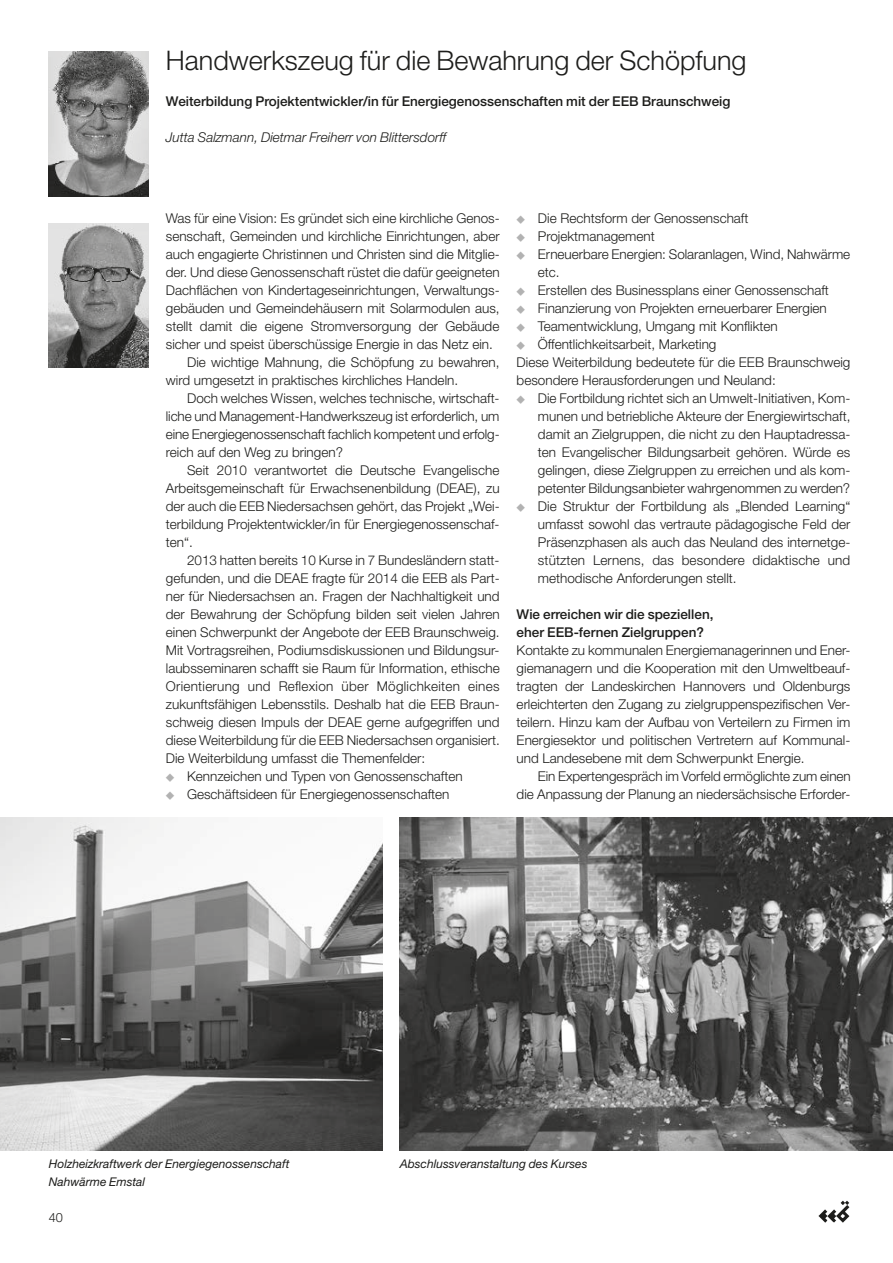
<style>
.page{position:relative;width:893px;height:1263px;background:#fff}
.page>*{position:absolute;margin:0;border:0;box-sizing:border-box;transform-origin:0 0}
.t1{font:300 27px "Helvetica Neue LT Pro";color:#1d1d1b}
.t2{font:300 13.5px/18px "Helvetica Neue LT Pro";color:#1d1d1b;text-align:justify}
.t3{font:500 13.5px/18px "Helvetica Neue LT Pro";color:#1d1d1b}
.t4{font:300 13.5px "Helvetica Neue LT Pro";letter-spacing:.02em;color:#1d1d1b}
.t5{font:italic 300 13.5px "Helvetica Neue LT Pro";color:#1d1d1b}
.t6{font:300 12.75px "Helvetica Neue LT Pro";color:#1d1d1b}
.t7{font:italic 12px/18px "Helvetica Neue LT Pro";color:#1d1d1b}
.s1{font-family:"European Pi Three";font-weight:400;font-size:8.7px;color:#b2b2b2}
</style>
<div class="page">
<img style="left:818px;top:1200px;width:31px;height:23px">
<img style="left:49px;top:52px;width:100px;height:144px">
<img style="left:49px;top:223px;width:100px;height:145px">
<img style="left:0;top:817px;width:383px;height:333px">
<img style="left:400px;top:817px;width:493px;height:333px">
<h1 class="t1" style="left:166px;top:44px;width:582px">Handwerkszeug für die Bewahrung der Schöpfung</h1>
<p class="t3" style="left:166px;top:92px;width:566px">Weiterbildung Projektentwickler/in für Energiegenossenschaften mit der EEB Braunschweig</p>
<p class="t5" style="left:166px;top:129px;width:282px">Jutta Salzmann, Dietmar Freiherr von Blittersdorff</p>
<p class="t2" style="left:166px;top:209px;width:335px">Was für eine Vision: Es gründet sich eine kirchliche Genos-</p>
<p class="t2" style="left:166px;top:227px;width:335px">senschaft, Gemeinden und kirchliche Einrichtungen, aber</p>
<p class="t2" style="left:166px;top:245px;width:335px">auch engagierte Christinnen und Christen sind die Mitglie-</p>
<p class="t2" style="left:166px;top:263px;width:335px">der. Und diese Genossenschaft rüstet die dafür geeigneten</p>
<p class="t2" style="left:166px;top:281px;width:335px">Dachflächen von Kindertageseinrichtungen, Verwaltungs-</p>
<p class="t2" style="left:166px;top:299px;width:335px">gebäuden und Gemeindehäusern mit Solarmodulen aus,</p>
<p class="t2" style="left:166px;top:317px;width:335px">stellt damit die eigene Stromversorgung der Gebäude</p>
<p class="t2" style="left:166px;top:335px;width:329px">sicher und speist überschüssige Energie in das Netz ein.</p>
<p class="t2" style="left:187px;top:353px;width:314px">Die wichtige Mahnung, die Schöpfung zu bewahren,</p>
<p class="t2" style="left:166px;top:371px;width:294px">wird umgesetzt in praktisches kirchliches Handeln.</p>
<p class="t2" style="left:187px;top:389px;width:314px">Doch welches Wissen, welches technische, wirtschaft-</p>
<p class="t2" style="left:166px;top:407px;width:335px">liche und Management-Handwerkszeug ist erforderlich, um</p>
<p class="t2" style="left:166px;top:425px;width:335px">eine Energiegenossenschaft fachlich kompetent und erfolg-</p>
<p class="t2" style="left:166px;top:443px;width:179px">reich auf den Weg zu bringen?</p>
<p class="t2" style="left:187px;top:461px;width:314px">Seit 2010 verantwortet die Deutsche Evangelische</p>
<p class="t2" style="left:166px;top:479px;width:335px">Arbeitsgemeinschaft für Erwachsenenbildung (DEAE), zu</p>
<p class="t2" style="left:166px;top:497px;width:335px">der auch die EEB Niedersachsen gehört, das Projekt „Wei-</p>
<p class="t2" style="left:166px;top:515px;width:335px">terbildung Projektentwickler/in für Energiegenossenschaf-</p>
<p class="t2" style="left:166px;top:533px;width:28px">ten“.</p>
<p class="t2" style="left:187px;top:551px;width:314px">2013 hatten bereits 10 Kurse in 7 Bundesländern statt-</p>
<p class="t2" style="left:166px;top:569px;width:335px">gefunden, und die DEAE fragte für 2014 die EEB als Part-</p>
<p class="t2" style="left:166px;top:587px;width:335px">ner für Niedersachsen an. Fragen der Nachhaltigkeit und</p>
<p class="t2" style="left:166px;top:605px;width:335px">der Bewahrung der Schöpfung bilden seit vielen Jahren</p>
<p class="t2" style="left:166px;top:623px;width:335px">einen Schwerpunkt der Angebote der EEB Braunschweig.</p>
<p class="t2" style="left:166px;top:641px;width:335px">Mit Vortragsreihen, Podiumsdiskussionen und Bildungsur-</p>
<p class="t2" style="left:166px;top:659px;width:335px">laubsseminaren schafft sie Raum für Information, ethische</p>
<p class="t4" style="left:166px;top:678px;width:335px">Orientierung und Reflexion über Möglichkeiten eines</p>
<p class="t2" style="left:166px;top:695px;width:335px">zukunftsfähigen Lebensstils. Deshalb hat die EEB Braun-</p>
<p class="t2" style="left:166px;top:713px;width:335px">schweig diesen Impuls der DEAE gerne aufgegriffen und</p>
<p class="t2" style="left:166px;top:731px;width:335px">diese Weiterbildung für die EEB Niedersachsen organisiert.</p>
<p class="t2" style="left:166px;top:749px;width:261px">Die Weiterbildung umfasst die Themenfelder:</p>
<p class="t2" style="left:166px;top:767px;width:298px"><span class="s1">R</span> Kennzeichen und Typen von Genossenschaften</p>
<p class="t2" style="left:166px;top:785px;width:285px"><span class="s1">R</span> Geschäftsideen für Energiegenossenschaften</p>
<p class="t2" style="left:517px;top:209px;width:233px"><span class="s1">R</span> Die Rechtsform der Genossenschaft</p>
<p class="t2" style="left:517px;top:227px;width:140px"><span class="s1">R</span> Projektmanagement</p>
<p class="t2" style="left:517px;top:245px;width:335px"><span class="s1">R</span> Erneuerbare Energien: Solaranlagen, Wind, Nahwärme</p>
<p class="t2" style="left:538px;top:263px;width:23px">etc.</p>
<p class="t2" style="left:517px;top:281px;width:314px"><span class="s1">R</span> Erstellen des Businessplans einer Genossenschaft</p>
<p class="t2" style="left:517px;top:299px;width:312px"><span class="s1">R</span> Finanzierung von Projekten erneuerbarer Energien</p>
<p class="t2" style="left:517px;top:317px;width:263px"><span class="s1">R</span> Teamentwicklung, Umgang mit Konflikten</p>
<p class="t2" style="left:517px;top:335px;width:201px"><span class="s1">R</span> Öffentlichkeitsarbeit, Marketing</p>
<p class="t2" style="left:517px;top:353px;width:335px">Diese Weiterbildung bedeutete für die EEB Braunschweig</p>
<p class="t2" style="left:517px;top:371px;width:261px">besondere Herausforderungen und Neuland:</p>
<p class="t2" style="left:517px;top:389px;width:335px"><span class="s1">R</span> Die Fortbildung richtet sich an Umwelt-Initiativen, Kom-</p>
<p class="t2" style="left:538px;top:407px;width:314px">munen und betriebliche Akteure der Energiewirtschaft,</p>
<p class="t2" style="left:538px;top:425px;width:314px">damit an Zielgruppen, die nicht zu den Hauptadressa-</p>
<p class="t2" style="left:538px;top:443px;width:314px">ten Evangelischer Bildungsarbeit gehören. Würde es</p>
<p class="t2" style="left:538px;top:461px;width:314px">gelingen, diese Zielgruppen zu erreichen und als kom-</p>
<p class="t2" style="left:538px;top:479px;width:314px">petenter Bildungsanbieter wahrgenommen zu werden?</p>
<p class="t2" style="left:517px;top:497px;width:335px"><span class="s1">R</span> Die Struktur der Fortbildung als „Blended Learning“</p>
<p class="t2" style="left:538px;top:515px;width:314px">umfasst sowohl das vertraute pädagogische Feld der</p>
<p class="t2" style="left:538px;top:533px;width:314px">Präsenzphasen als auch das Neuland des internetge-</p>
<p class="t2" style="left:538px;top:551px;width:314px">stützten Lernens, das besondere didaktische und</p>
<p class="t2" style="left:538px;top:569px;width:200px">methodische Anforderungen stellt.</p>
<p class="t3" style="left:517px;top:605px;width:198px">Wie erreichen wir die speziellen, eher EEB-fernen Zielgruppen?</p>
<p class="t2" style="left:517px;top:641px;width:335px">Kontakte zu kommunalen Energiemanagerinnen und Ener&shy;giemanagern und die Kooperation mit den Umweltbeauf&shy;tragten der Landeskirchen Hannovers und Oldenburgs erleichterten den Zugang zu zielgruppenspezifischen Ver&shy;teilern. Hinzu kam der Aufbau von Verteilern zu Firmen im Energiesektor und politischen Vertretern auf Kommunal&shy;und Landesebene mit dem Schwerpunkt Energie.</p>
<p class="t2" style="left:517px;top:767px;width:336px;text-align:right">Ein Expertengespräch im Vorfeld ermöglichte zum einen<br>die Anpassung der Planung an niedersächsische Erforder-</p>
<p class="t7" style="left:49px;top:1155px;width:242px">Holzheizkraftwerk der Energiegenossenschaft<br>Nahwärme Emstal</p>
<p class="t7" style="left:400px;top:1155px;width:189px">Abschlussveranstaltung des Kurses</p>
<p class="t6" style="left:49px;top:1209px;width:16px">40</p>
</div>
